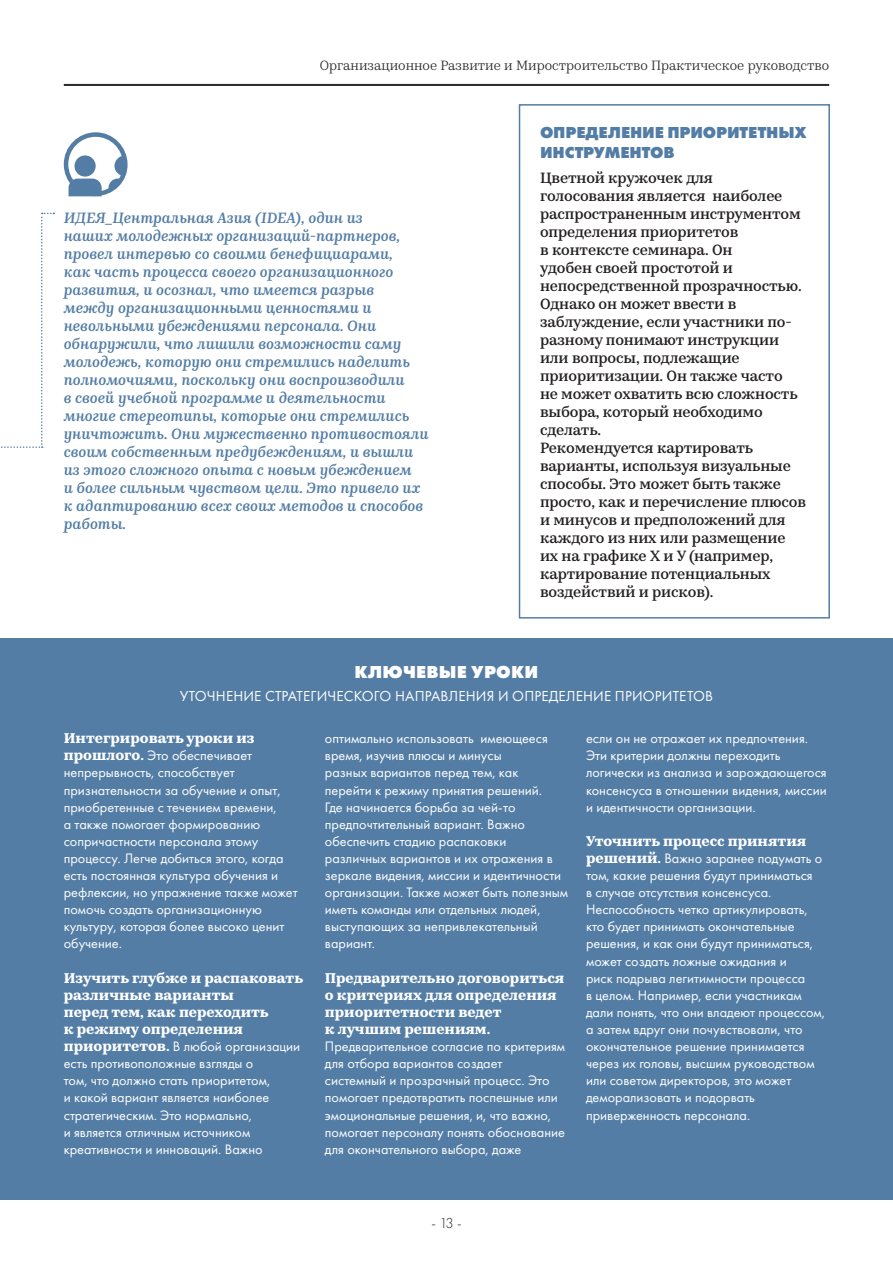
<style>
.page{position:relative;width:893px;height:1263px;background:#fff}
.page>*{position:absolute;margin:0;border:0;box-sizing:border-box;transform-origin:0 0}
.t1{font:800 18px "Futura PT";letter-spacing:.01em;color:#fff}
.t2{font:800 16.5px/19.8px "Futura PT";letter-spacing:-.01em;color:#537da5}
.t3{font:italic 500 15px/18px "Kazimir Text";color:#537da5}
.t4{font:500 15px/18px "Kazimir Text";letter-spacing:-.01em;color:#231f20}
.t5{font:15px "Futura PT";letter-spacing:.01em;color:#fff}
.t6{font:300 15px "Futura PT";color:#231f20}
.t7{font:14.25px/17.1px "Futura PT";color:#fff}
.t8{font:700 14.25px/17.1px "Kazimir Text";color:#fff}
.t9{font:13.5px "Kazimir Text";color:#231f20}
.s1{font-family:"Kazimir Text";font-weight:700}
</style>
<div class="page">
<hr style="left:64px;top:84px;width:765px;height:1px;background:#231f20">
<hr style="left:64px;top:85px;width:765px;height:1px;background:#231f20">
<div style="left:519px;top:104px;width:311px;height:515px;border:2px solid #537da5"></div>
<div style="left:0;top:638px;width:893px;height:561px;background:#537da5"></div>
<svg style="left:1px;top:213px;width:53px;height:235px"></svg>
<svg style="left:109px;top:156px;width:17px;height:36px"></svg>
<svg style="left:69px;top:179px;width:33px;height:17px"></svg>
<div style="left:75px;top:155px;width:21px;height:22px;background:#537da5;border-radius:50%"></div>
<div style="left:64px;top:132px;width:64px;height:64px;border:4px solid #537da5;border-radius:50%"></div>
<p class="t9" style="left:320px;top:55px;width:511px">Организационное Развитие и Миростроительство Практическое руководство</p>
<p class="t3" style="left:64px;top:208px;width:366px">ИДЕЯ_Центральная Азия (IDEA), один из<br>наших молодежных организаций-партнеров, провел интервью со своими бенефициарами,<br>как часть процесса своего организационного развития, и осознал, что имеется разрыв между организационными ценностями и невольными убеждениями персонала. Они обнаружили, что лишили возможности саму молодежь, которую они стремились наделить полномочиями, поскольку они воспроизводили<br>в своей учебной программе и деятельности многие стереотипы, которые они стремились уничтожить. Они мужественно противостояли своим собственным предубеждениям, и вышли из этого сложного опыта с новым убеждением<br>и более сильным чувством цели. Это привело их к адаптированию всех своих методов и способов работы.</p>
<p class="t2" style="left:540px;top:122px;width:268px">ОПРЕДЕЛЕНИЕ ПРИОРИТЕТНЫХ<br>ИНСТРУМЕНТОВ</p>
<p class="t4" style="left:540px;top:168px;width:267px">Цветной кружочек для голосования является наиболее распространенным инструментом определения приоритетов<br>в контексте семинара. Он<br>удобен своей простотой и непосредственной прозрачностью.<br>Однако он может ввести в заблуждение, если участники по&shy;разному понимают инструкции или вопросы, подлежащие приоритизации. Он также часто<br>не может охватить всю сложность выбора, который необходимо сделать.<br>Рекомендуется картировать варианты, используя визуальные способы. Это может быть также просто, как и перечисление плюсов и минусов и предположений для каждого из них или размещение их на графике Х и У (например, картирование потенциальных воздействий и рисков).</p>
<p class="t1" style="left:354px;top:661px;width:185px">КЛЮЧЕВЫЕ УРОКИ</p>
<p class="t5" style="left:180px;top:687px;width:535px">УТОЧНЕНИЕ СТРАТЕГИЧЕСКОГО НАПРАВЛЕНИЯ И ОПРЕДЕЛЕНИЕ ПРИОРИТЕТОВ</p>
<p class="t8" style="left:64px;top:729px;width:192px">Интегрировать уроки из</p>
<p class="t7" style="left:64px;top:747px;width:235px"><span class="s1">прошлого.</span> Это обеспечивает непрерывность, способствует признательности за обучение и опыт, приобретенные с течением времени,<br>а также помогает формированию сопричастности персонала этому процессу. Легче добиться этого, когда есть постоянная культура обучения и рефлексии, но упражнение также может помочь создать организационную культуру, которая более высоко ценит обучение.</p>
<p class="t8" style="left:64px;top:968px;width:241px">Изучить глубже и распаковать различные варианты<br>перед тем, как переходить<br>к режиму определения</p>
<p class="t7" style="left:64px;top:1038px;width:238px"><span class="s1">приоритетов.</span> В любой организации есть противоположные взгляды о<br>том, что должно стать приоритетом,<br>и какой вариант является наиболее стратегическим. Это нормально,<br>и является отличным источником креативности и инноваций. Важно</p>
<p class="t7" style="left:325px;top:730px;width:245px">оптимально использовать имеющееся время, изучив плюсы и минусы<br>разных вариантов перед тем, как перейти к режиму принятия решений.<br>Где начинается борьба за чей-то предпочтительный вариант. Важно обеспечить стадию распаковки различных вариантов и их отражения в зеркале видения, миссии и идентичности организации. Также может быть полезным иметь команды или отдельных людей, выступающих за непривлекательный вариант.</p>
<p class="t8" style="left:325px;top:968px;width:241px">Предварительно договориться о критериях для определения приоритетности ведет<br>к лучшим решениям.</p>
<p class="t7" style="left:325px;top:1038px;width:242px">Предварительное согласие по критериям для отбора вариантов создает системный и прозрачный процесс. Это помогает предотвратить поспешные или эмоциональные решения, и, что важно, помогает персоналу понять обоснование для окончательного выбора, даже</p>
<p class="t7" style="left:586px;top:730px;width:242px">если он не отражает их предпочтения.<br>Эти критерии должны переходить логически из анализа и зарождающегося консенсуса в отношении видения, миссии и идентичности организации.</p>
<p class="t8" style="left:586px;top:831px;width:222px">Уточнить процесс принятия</p>
<p class="t7" style="left:586px;top:849px;width:241px"><span class="s1">решений.</span> Важно заранее подумать о том, какие решения будут приниматься<br>в случае отсутствия консенсуса.<br>Неспособность четко артикулировать, кто будет принимать окончательные решения, и как они будут приниматься, может создать ложные ожидания и<br>риск подрыва легитимности процесса<br>в целом. Например, если участникам дали понять, что они владеют процессом, а затем вдруг они почувствовали, что окончательное решение принимается через их головы, высшим руководством или советом директоров, это может деморализовать и подорвать приверженность персонала.</p>
<p class="t6" style="left:431px;top:1214px;width:32px">- 13 -</p>
</div>
